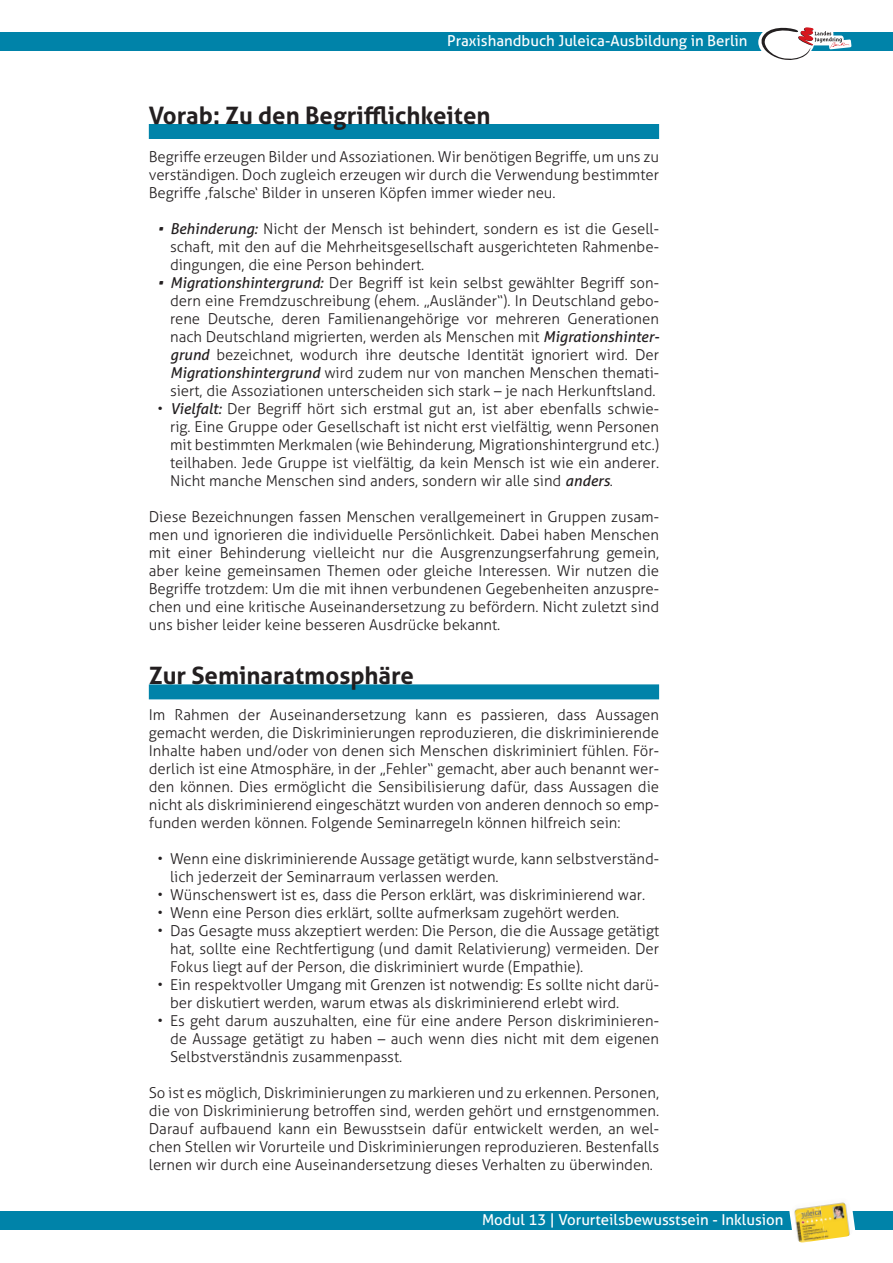
<style>
.page{position:relative;width:893px;height:1263px;background:#fff}
.page>*{position:absolute;margin:0;border:0;box-sizing:border-box;transform-origin:0 0}
.t1{font:700 24px "Aller";color:#231f20}
.t2{font:300 15px/18px "Aller";color:#231f20;text-align:justify}
.t3{font:15px "Aller";color:#fff}
.s1{font-weight:400;font-style:italic}
</style>
<div class="page">
<div style="left:0;top:32px;width:893px;height:19px;background:#0083a9"></div>
<div style="left:0;top:1211px;width:893px;height:18px;background:#0083a9"></div>
<div style="left:758px;top:23px;width:56px;height:38px;background:#fff;border-radius:50%"></div>
<svg style="left:760px;top:27px;width:91px;height:33px"></svg>
<svg style="left:788px;top:1211px;width:68px;height:32px"></svg>
<img style="left:791px;top:1205px;width:34px;height:37px">
<img style="left:820px;top:1202px;width:33px;height:37px">
<div style="left:149px;top:124px;width:510px;height:15px;background:#0083a9"></div>
<div style="left:149px;top:684px;width:510px;height:15px;background:#0083a9"></div>
<p class="t3" style="left:447px;top:32px;width:302px">Praxishandbuch Juleica-Ausbildung in Berlin</p>
<h1 class="t1" style="left:149px;top:101px;width:343px">Vorab: Zu den Begrifflichkeiten</h1>
<p class="t2" style="left:149px;top:148px;width:512px">Begriffe erzeugen Bilder und Assoziationen. Wir benötigen Begriffe, um uns zu verständigen. Doch zugleich erzeugen wir durch die Verwendung bestimmter Begriffe ‚falsche‘ Bilder in unseren Köpfen immer wieder neu.</p>
<p class="t2" style="left:170px;top:220px;width:490px;text-indent:-13px"><span class="s1">• Behinderung:</span> Nicht der Mensch ist behindert, sondern es ist die Gesell&shy;schaft, mit den auf die Mehrheitsgesellschaft ausgerichteten Rahmenbe&shy;dingungen, die eine Person behindert.</p>
<p class="t2" style="left:170px;top:274px;width:491px;text-indent:-13px"><span class="s1">• Migrationshintergrund:</span> Der Begriff ist kein selbst gewählter Begriff son&shy;dern eine Fremdzuschreibung (ehem. „Ausländer“). In Deutschland gebo&shy;rene Deutsche, deren Familienangehörige vor mehreren Generationen nach Deutschland migrierten, werden als Menschen mit <span class="s1">Migrationshinter&shy;grund</span> bezeichnet, wodurch ihre deutsche Identität ignoriert wird. Der <span class="s1">Migrationshintergrund</span> wird zudem nur von manchen Menschen themati&shy;siert, die Assoziationen unterscheiden sich stark – je nach Herkunftsland.</p>
<p class="t2" style="left:170px;top:400px;width:491px;text-indent:-13px">• <span class="s1">Vielfalt:</span> Der Begriff hört sich erstmal gut an, ist aber ebenfalls schwie&shy;rig. Eine Gruppe oder Gesellschaft ist nicht erst vielfältig, wenn Personen mit bestimmten Merkmalen (wie Behinderung, Migrationshintergrund etc.) teilhaben. Jede Gruppe ist vielfältig, da kein Mensch ist wie ein anderer.<br>Nicht manche Menschen sind anders, sondern wir alle sind <span class="s1">anders</span>.</p>
<p class="t2" style="left:149px;top:508px;width:512px">Diese Bezeichnungen fassen Menschen verallgemeinert in Gruppen zusam&shy;men und ignorieren die individuelle Persönlichkeit. Dabei haben Menschen mit einer Behinderung vielleicht nur die Ausgrenzungserfahrung gemein, aber keine gemeinsamen Themen oder gleiche Interessen. Wir nutzen die Begriffe trotzdem: Um die mit ihnen verbundenen Gegebenheiten anzuspre&shy;chen und eine kritische Auseinandersetzung zu befördern. Nicht zuletzt sind uns bisher leider keine besseren Ausdrücke bekannt.</p>
<h1 class="t1" style="left:149px;top:661px;width:267px">Zur Seminaratmosphäre</h1>
<p class="t2" style="left:149px;top:706px;width:512px">Im Rahmen der Auseinandersetzung kann es passieren, dass Aussagen gemacht werden, die Diskriminierungen reproduzieren, die diskriminierende Inhalte haben und/oder von denen sich Menschen diskriminiert fühlen. För&shy;derlich ist eine Atmosphäre, in der „Fehler“ gemacht, aber auch benannt wer&shy;den können. Dies ermöglicht die Sensibilisierung dafür, dass Aussagen die nicht als diskriminierend eingeschätzt wurden von anderen dennoch so emp&shy;funden werden können. Folgende Seminarregeln können hilfreich sein:</p>
<p class="t2" style="left:170px;top:850px;width:490px;text-indent:-13px">• Wenn eine diskriminierende Aussage getätigt wurde, kann selbstverständ&shy;lich jederzeit der Seminarraum verlassen werden.</p>
<p class="t2" style="left:157px;top:886px;width:489px">• Wünschenswert ist es, dass die Person erklärt, was diskriminierend war.</p>
<p class="t2" style="left:157px;top:904px;width:463px">• Wenn eine Person dies erklärt, sollte aufmerksam zugehört werden.</p>
<p class="t2" style="left:170px;top:922px;width:491px;text-indent:-13px">• Das Gesagte muss akzeptiert werden: Die Person, die die Aussage getä tigt hat, sollte eine Rechtfertigung (und damit Relativierung) vermeiden. Der Fokus liegt auf der Person, die diskriminiert wurde (Empathie).</p>
<p class="t2" style="left:170px;top:976px;width:490px;text-indent:-13px">• Ein respektvoller Umgang mit Grenzen ist notwendig: Es sollte nicht darü&shy;ber diskutiert werden, warum etwas als diskriminierend erlebt wird.</p>
<p class="t2" style="left:170px;top:1012px;width:491px;text-indent:-13px">• Es geht darum auszuhalten, eine für eine andere Person diskriminieren&shy;de Aussage getätigt zu haben – auch wenn dies nicht mit dem eigenen Selbstverständnis zusammenpasst.</p>
<p class="t2" style="left:149px;top:1084px;width:512px">So ist es möglich, Diskriminierungen zu markieren und zu erkennen. Personen, die von Diskriminierung betroffen sind, werden gehört und ernstgenommen.<br>Darauf aufbauend kann ein Bewusstsein dafür entwickelt werden, an wel&shy;chen Stellen wir Vorurteile und Diskriminierungen reproduzieren. Bestenfalls lernen wir durch eine Auseinandersetzung dieses Verhalten zu überwinden.</p>
<p class="t3" style="left:482px;top:1210px;width:303px">Modul 13 | Vorurteilsbewusstsein - Inklusion</p>
</div>
